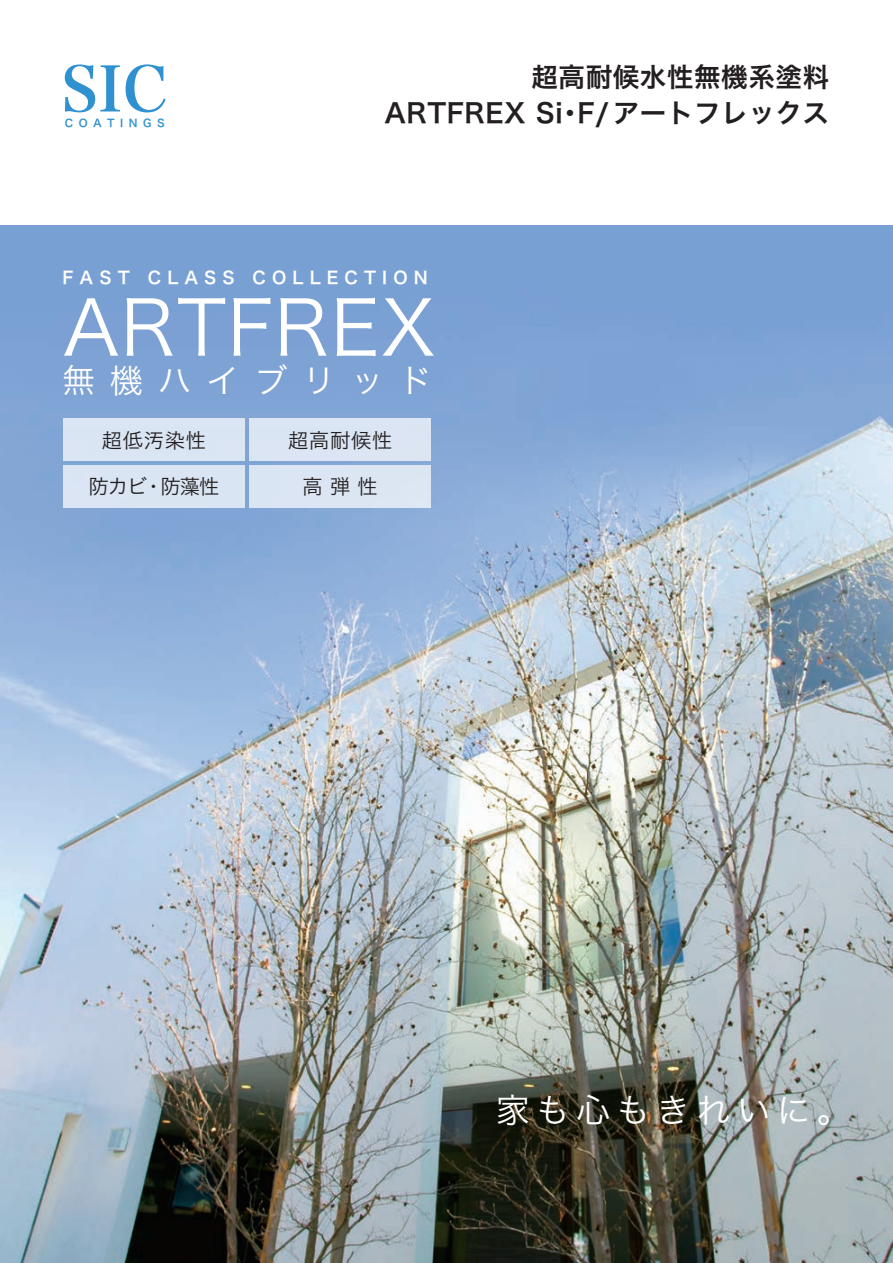
<style>
.page{position:relative;width:893px;height:1263px;background:#fff}
.page>*{position:absolute;margin:0;border:0;box-sizing:border-box;transform-origin:0 0}
.t1{font:75.45px "Hira Kaku Pro W3";letter-spacing:.02em;color:#fff}
.t2{font:61.65px "Hira Min Pro W6";color:#2f91cf}
.t3{font:34.05px "Hira Kaku Pro W3";letter-spacing:.18em;color:#fff}
.t4{font:33px "Hira Kaku Pro W3";letter-spacing:.46em;color:#fff}
.t5{font:26.55px "Hira Kaku Pro W6";letter-spacing:.02em;color:#231f20}
.t6{font:20.25px "Hira Kaku Pro W3";letter-spacing:.04em;color:#231f20}
.t7{font:16.95px "Hira Kaku Pro W6";letter-spacing:.36em;color:#fff}
.t8{font:10.65px "Hira Kaku Pro W6";letter-spacing:.52em;color:#2f91cf}
</style>
<div class="page">
<img style="left:0;top:225px;width:893px;height:1038px">
<div style="left:63px;top:419px;width:182px;height:42px;background:#dae5f3"></div>
<div style="left:63px;top:465px;width:182px;height:42px;background:#dae5f3"></div>
<div style="left:249px;top:419px;width:182px;height:42px;background:#dbe5f3"></div>
<div style="left:249px;top:465px;width:182px;height:42px;background:#dce6f3"></div>
<h2 class="t2" style="left:62px;top:35px;width:108px">SIC</h2>
<p class="t8" style="left:65px;top:113px;width:101px">COATINGS</p>
<p class="t5" style="left:531px;top:53px;width:299px">超高耐候水性無機系塗料</p>
<p class="t5" style="left:384px;top:89px;width:446px">ARTFREX Si・F/アートフレックス</p>
<p class="t7" style="left:63px;top:262px;width:367px">FAST CLASS COLLECTION</p>
<h1 class="t1" style="left:63px;top:261px;width:374px">ARTFREX</h1>
<p class="t4" style="left:62px;top:351px;width:371px">無機ハイブリッド</p>
<p class="t6" style="left:102px;top:422px;width:106px">超低汚染性</p>
<p class="t6" style="left:88px;top:468px;width:132px">防カビ・防藻性</p>
<p class="t6" style="left:288px;top:422px;width:106px">超高耐候性</p>
<p class="t6" style="left:303px;top:468px;width:77px">高弾性</p>
<p class="t3" style="left:496px;top:1080px;width:357px">家も心もきれいに。</p>
</div>
